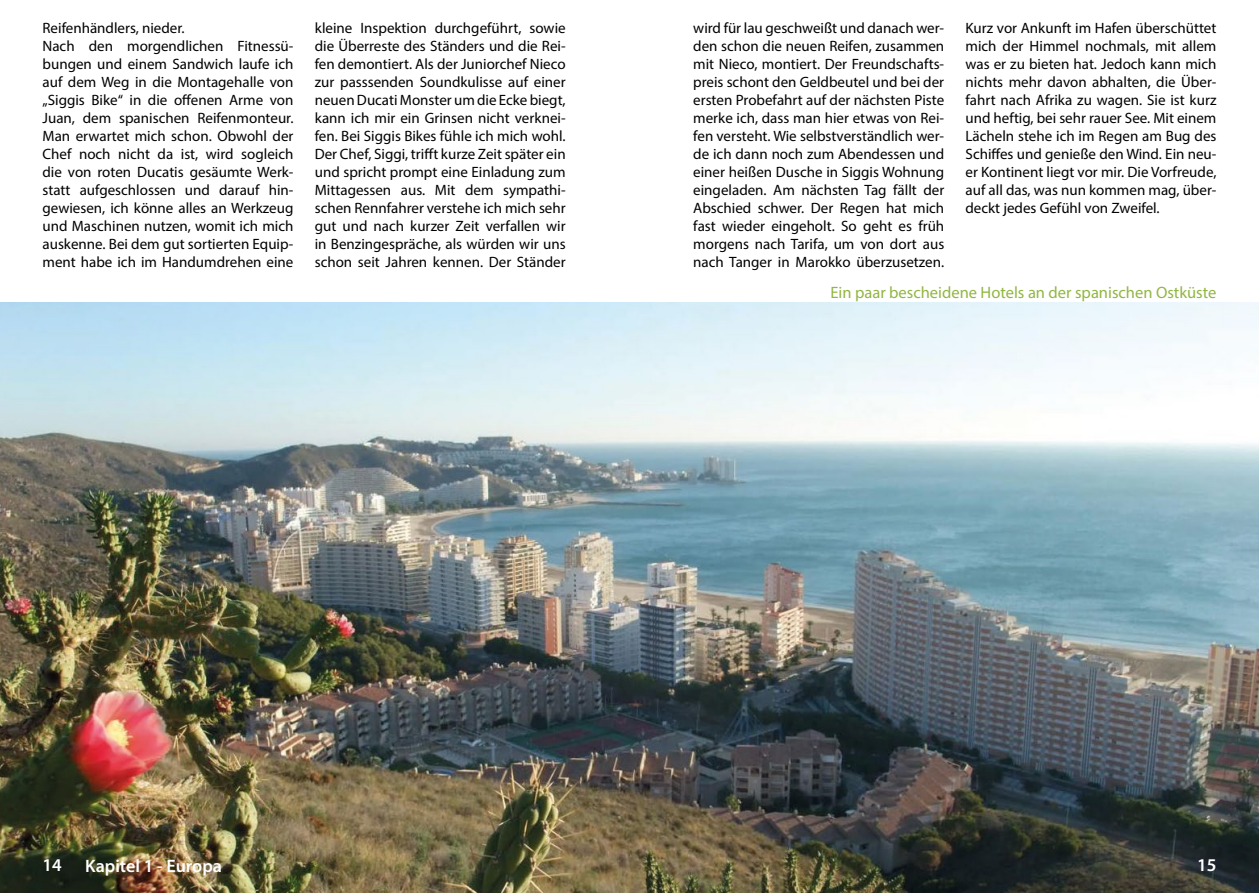
<style>
.page{position:relative;width:1259px;height:893px;background:#fff}
.page>*{position:absolute;margin:0;border:0;box-sizing:border-box;transform-origin:0 0}
.t1{font:600 18px "Myriad Pro";color:#fff}
.t2{font:16.5px "Myriad Pro";color:#91b642}
.t3{font:15px/18px "Myriad Pro";color:#000;text-align:justify}
</style>
<div class="page">
<img style="left:0;top:303px;width:1259px;height:590px">
<p class="t3" style="left:43px;top:18px;width:252px;text-align:left">Reifenhändlers, nieder.<br>Nach den morgendlichen Fitnessü&shy;bungen und einem Sandwich laufe ich auf dem Weg in die Montagehalle von „Siggis Bike“ in die offenen Arme von Juan, dem spanischen Reifenmonteur.<br>Man erwartet mich schon. Obwohl der Chef noch nicht da ist, wird sogleich die von roten Ducatis gesäumte Werk&shy;statt aufgeschlossen und darauf hin&shy;gewiesen, ich könne alles an Werkzeug und Maschinen nutzen, womit ich mich auskenne. Bei dem gut sortierten Equip&shy;ment habe ich im Handumdrehen eine</p>
<p class="t3" style="left:315px;top:18px;width:252px">kleine Inspektion durchgeführt, sowie die Überreste des Ständers und die Rei&shy;fen demontiert. Als der Juniorchef Nieco zur passsenden Soundkulisse auf einer neuen Ducati Monster um die Ecke biegt, kann ich mir ein Grinsen nicht verknei&shy;fen. Bei Siggis Bikes fühle ich mich wohl.<br>Der Chef, Siggi, trifft kurze Zeit später ein und spricht prompt eine Einladung zum Mittagessen aus. Mit dem sympathi&shy;schen Rennfahrer verstehe ich mich sehr gut und nach kurzer Zeit verfallen wir in Benzingespräche, als würden wir uns schon seit Jahren kennen. Der Ständer</p>
<p class="t3" style="left:693px;top:18px;width:252px">wird für lau geschweißt und danach wer&shy;den schon die neuen Reifen, zusammen mit Nieco, montiert. Der Freundschafts&shy;preis schont den Geldbeutel und bei der ersten Probefahrt auf der nächsten Piste merke ich, dass man hier etwas von Rei&shy;fen versteht. Wie selbstverständlich wer&shy;de ich dann noch zum Abendessen und einer heißen Dusche in Siggis Wohnung eingeladen. Am nächsten Tag fällt der Abschied schwer. Der Regen hat mich fast wieder eingeholt. So geht es früh morgens nach Tarifa, um von dort aus nach Tanger in Marokko überzusetzen.</p>
<p class="t3" style="left:965px;top:18px;width:252px">Kurz vor Ankunft im Hafen überschüttet mich der Himmel nochmals, mit allem was er zu bieten hat. Jedoch kann mich nichts mehr davon abhalten, die Über&shy;fahrt nach Afrika zu wagen. Sie ist kurz und heftig, bei sehr rauer See. Mit einem Lächeln stehe ich im Regen am Bug des Schiffes und genieße den Wind. Ein neu&shy;er Kontinent liegt vor mir. Die Vorfreude, auf all das, was nun kommen mag, über&shy;deckt jedes Gefühl von Zweifel.</p>
<p class="t2" style="left:830px;top:282px;width:387px">Ein paar bescheidene Hotels an der spanischen Ostküste</p>
<p class="t1" style="left:43px;top:854px;width:21px">14</p>
<p class="t1" style="left:85px;top:854px;width:138px">Kapitel 1 - Europa</p>
<p class="t1" style="left:1197px;top:854px;width:21px">15</p>
</div>
